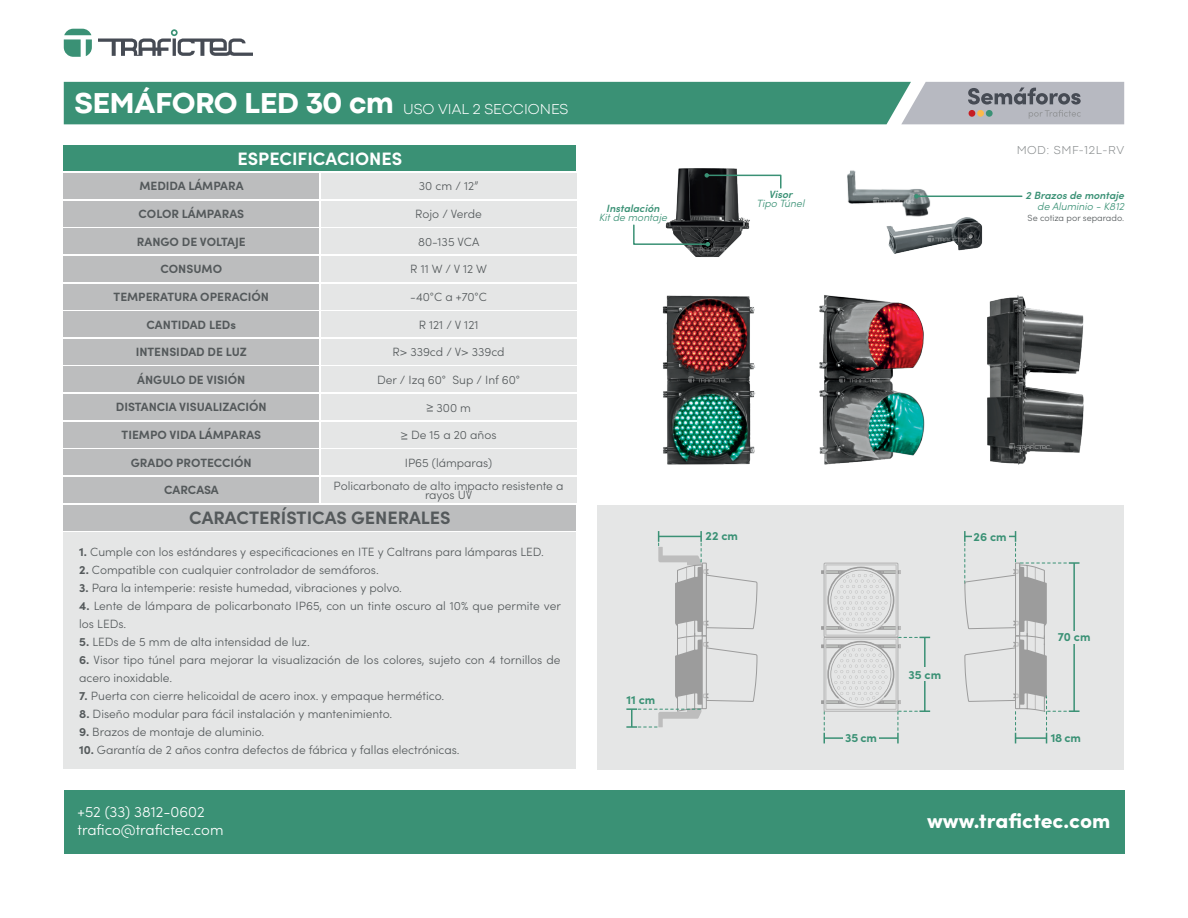
<style>
.page{position:relative;width:1188px;height:918px;background:#fff}
.page>*{position:absolute;margin:0;border:0;box-sizing:border-box;transform-origin:0 0}
.t1{font:800 30px "Codec Pro";color:#fff}
.t2{font:900 21px "Sofia Pro";color:#fff}
.t3{font:700 18px "Sofia Pro";color:#54595b}
.t4{font:700 18px "Sofia Pro";color:#fff}
.t5{font:300 15px "Sofia Pro";color:#fff}
.t6{font:300 15px "Codec Pro";color:#fff}
.t7{font:300 12px/18px "Sofia Pro";color:#54595b}
.t8{font:700 12px "Sofia Pro";color:#54595b}
.t9{font:700 12px "Sofia Pro";color:#3a9175}
.t10{font:300 12px "Codec Pro";letter-spacing:.05em;color:#54595b}
.t11{font:italic 300 10.5px "Sofia Pro";color:#3a9175}
.t12{font:italic 600 10.5px "Sofia Pro";color:#3a9175}
.t13{font:300 9px "Sofia Pro";color:#54595b}
.s1{font-weight:700}
</style>
<div class="page">
<div style="left:597px;top:505px;width:527px;height:264px;background:#e5e6e6"></div>
<svg style="left:98px;top:29px;width:155px;height:27px"></svg>
<svg style="left:64px;top:29px;width:28px;height:28px"></svg>
<div style="left:64px;top:790px;width:1060px;height:64px;background:#3a9175"></div>
<div style="left:64px;top:505px;width:512px;height:25px;background:#bcbdbe"></div>
<div style="left:64px;top:533px;width:512px;height:236px;background:#e5e6e6"></div>
<div style="left:64px;top:146px;width:512px;height:25px;background:#3a9175"></div>
<div style="left:64px;top:173px;width:255px;height:26px;background:#bcbdbe"></div>
<div style="left:64px;top:367px;width:255px;height:25px;background:#bcbdbe"></div>
<div style="left:321px;top:173px;width:255px;height:26px;background:#e5e6e6"></div>
<div style="left:321px;top:367px;width:255px;height:25px;background:#e5e6e6"></div>
<div style="left:64px;top:201px;width:255px;height:25px;background:#bcbdbe"></div>
<div style="left:64px;top:394px;width:255px;height:26px;background:#bcbdbe"></div>
<div style="left:321px;top:201px;width:255px;height:25px;background:#e5e6e6"></div>
<div style="left:321px;top:394px;width:255px;height:26px;background:#e5e6e6"></div>
<div style="left:64px;top:229px;width:255px;height:25px;background:#bcbdbe"></div>
<div style="left:64px;top:422px;width:255px;height:26px;background:#bcbdbe"></div>
<div style="left:321px;top:229px;width:255px;height:25px;background:#e5e6e6"></div>
<div style="left:321px;top:422px;width:255px;height:26px;background:#e5e6e6"></div>
<div style="left:64px;top:256px;width:255px;height:26px;background:#bcbdbe"></div>
<div style="left:64px;top:450px;width:255px;height:25px;background:#bcbdbe"></div>
<div style="left:321px;top:256px;width:255px;height:26px;background:#e5e6e6"></div>
<div style="left:321px;top:450px;width:255px;height:25px;background:#e5e6e6"></div>
<div style="left:64px;top:284px;width:255px;height:25px;background:#bcbdbe"></div>
<div style="left:64px;top:477px;width:255px;height:26px;background:#bcbdbe"></div>
<div style="left:321px;top:284px;width:255px;height:25px;background:#e5e6e6"></div>
<div style="left:321px;top:477px;width:255px;height:26px;background:#e5e6e6"></div>
<div style="left:64px;top:311px;width:255px;height:26px;background:#bcbdbe"></div>
<div style="left:321px;top:311px;width:255px;height:26px;background:#e5e6e6"></div>
<svg style="left:64px;top:82px;width:1060px;height:42px;background:#539883"></svg>
<img style="left:662px;top:295px;width:94px;height:170px">
<img style="left:819px;top:295px;width:106px;height:170px">
<img style="left:987px;top:295px;width:97px;height:170px">
<img style="left:666px;top:168px;width:84px;height:89px">
<img style="left:847px;top:170px;width:88px;height:42px">
<img style="left:886px;top:212px;width:97px;height:42px">
<hr style="left:916px;top:196px;width:106px;height:1px;background:#3a9175">
<svg style="left:705px;top:173px;width:77px;height:16px"></svg>
<div style="left:64px;top:339px;width:255px;height:26px;background:#bcbdbe"></div>
<div style="left:321px;top:339px;width:255px;height:26px;background:#e5e6e6"></div>
<svg style="left:964px;top:531px;width:116px;height:212px"></svg>
<svg style="left:626px;top:531px;width:132px;height:197px"></svg>
<svg style="left:821px;top:563px;width:109px;height:180px"></svg>
<svg style="left:688px;top:376px;width:43px;height:7px"></svg>
<svg style="left:839px;top:376px;width:43px;height:7px"></svg>
<svg style="left:1009px;top:443px;width:43px;height:6px"></svg>
<svg style="left:927px;top:235px;width:43px;height:7px"></svg>
<svg style="left:873px;top:194px;width:46px;height:10px"></svg>
<svg style="left:633px;top:224px;width:97px;height:28px"></svg>
<p class="t1" style="left:74px;top:86px;width:321px">SEMÁFORO LED 30 cm</p>
<p class="t6" style="left:403px;top:100px;width:167px">USO VIAL 2 SECCIONES</p>
<p class="t4" style="left:238px;top:145px;width:166px">ESPECIFICACIONES</p>
<p class="t8" style="left:139px;top:177px;width:106px">MEDIDA LÁMPARA</p>
<p class="t8" style="left:139px;top:204px;width:107px">COLOR LÁMPARAS</p>
<p class="t8" style="left:137px;top:232px;width:110px">RANGO DE VOLTAJE</p>
<p class="t8" style="left:161px;top:260px;width:63px">CONSUMO</p>
<p class="t8" style="left:114px;top:287px;width:157px">TEMPERATURA OPERACIÓN</p>
<p class="t8" style="left:147px;top:315px;width:91px">CANTIDAD LEDs</p>
<p class="t7" style="left:419px;top:177px;width:61px">30 cm / 12”</p>
<p class="t7" style="left:415px;top:204px;width:68px">Rojo / Verde</p>
<p class="t7" style="left:418px;top:232px;width:63px">80-135 VCA</p>
<p class="t7" style="left:410px;top:259px;width:78px">R 11 W / V 12 W</p>
<p class="t7" style="left:410px;top:287px;width:78px">-40°C a +70°C</p>
<p class="t7" style="left:419px;top:315px;width:61px">R 121 / V 121</p>
<p class="t8" style="left:136px;top:343px;width:113px">INTENSIDAD DE LUZ</p>
<p class="t7" style="left:393px;top:342px;width:114px">R&gt; 339cd / V&gt; 339cd</p>
<p class="t8" style="left:137px;top:370px;width:110px">ÁNGULO DE VISIÓN</p>
<p class="t8" style="left:116px;top:398px;width:153px">DISTANCIA VISUALIZACIÓN</p>
<p class="t8" style="left:122px;top:426px;width:141px">TIEMPO VIDA LÁMPARAS</p>
<p class="t8" style="left:131px;top:453px;width:122px">GRADO PROTECCIÓN</p>
<p class="t8" style="left:164px;top:481px;width:56px">CARCASA</p>
<p class="t7" style="left:377px;top:370px;width:145px">Der / Izq 60° Sup / Inf 60°</p>
<p class="t7" style="left:426px;top:398px;width:46px">&gt; 300 m</p>
<p class="t7" style="left:401px;top:425px;width:97px">&gt; De 15 a 20 años</p>
<p class="t7" style="left:405px;top:453px;width:89px">IP65 (lámparas)</p>
<p class="t7" style="left:334px;top:481px;width:231px;line-height:9px;text-align:center">Policarbonato de alto impacto resistente a rayos UV</p>
<p class="t3" style="left:189px;top:504px;width:263px">CARACTERÍSTICAS GENERALES</p>
<p class="t7" style="left:79px;top:542px;width:466px"><span class="s1">1.</span> Cumple con los estándares y especificaciones en ITE y Caltrans para lámparas LED.</p>
<p class="t7" style="left:79px;top:560px;width:301px"><span class="s1">2.</span> Compatible con cualquier controlador de semáforos.</p>
<p class="t7" style="left:79px;top:578px;width:324px"><span class="s1">3.</span> Para la intemperie: resiste humedad, vibraciones y polvo.</p>
<p class="t7" style="left:79px;top:596px;width:483px"><span class="s1">4.</span> Lente de lámpara de policarbonato IP65, con un tinte oscuro al 10% que permite ver los LEDs.</p>
<p class="t7" style="left:79px;top:632px;width:232px"><span class="s1">5.</span> LEDs de 5 mm de alta intensidad de luz.</p>
<p class="t7" style="left:79px;top:650px;width:483px"><span class="s1">6.</span> Visor tipo túnel para mejorar la visualización de los colores, sujeto con 4 tornillos de acero inoxidable.</p>
<p class="t7" style="left:79px;top:686px;width:367px"><span class="s1">7.</span> Puerta con cierre helicoidal de acero inox. y empaque hermético.</p>
<p class="t7" style="left:79px;top:704px;width:315px"><span class="s1">8.</span> Diseño modular para fácil instalación y mantenimiento.</p>
<p class="t7" style="left:79px;top:722px;width:187px"><span class="s1">9.</span> Brazos de montaje de aluminio.</p>
<p class="t7" style="left:79px;top:740px;width:382px"><span class="s1">10.</span> Garantía de 2 años contra defectos de fábrica y fallas electrónicas.</p>
<p class="t5" style="left:78px;top:801px;width:129px">+52 (33) 3812-0602</p>
<p class="t5" style="left:78px;top:819px;width:147px">trafico@trafictec.com</p>
<p class="t12" style="left:606px;top:200px;width:55px">Instalación</p>
<p class="t11" style="left:599px;top:209px;width:70px">Kit de montaje</p>
<p class="t9" style="left:626px;top:691px;width:30px">11 cm</p>
<p class="t12" style="left:769px;top:186px;width:25px">Visor</p>
<p class="t11" style="left:756px;top:195px;width:50px">Tipo Túnel</p>
<p class="t9" style="left:706px;top:527px;width:34px">22 cm</p>
<p class="t10" style="left:1016px;top:143px;width:109px">MOD: SMF-12L-RV</p>
<p class="t12" style="left:1026px;top:187px;width:100px">2 Brazos de montaje</p>
<p class="t11" style="left:1037px;top:198px;width:88px">de Aluminio - K812</p>
<p class="t13" style="left:1028px;top:211px;width:98px">Se cotiza por separado.</p>
<p class="t9" style="left:974px;top:527px;width:35px">26 cm</p>
<p class="t9" style="left:908px;top:665px;width:34px">35 cm</p>
<p class="t9" style="left:1058px;top:628px;width:34px">70 cm</p>
<p class="t9" style="left:845px;top:729px;width:33px">35 cm</p>
<p class="t9" style="left:1051px;top:729px;width:32px">18 cm</p>
<p class="t2" style="left:927px;top:804px;width:185px">www.trafictec.com</p>
</div>
